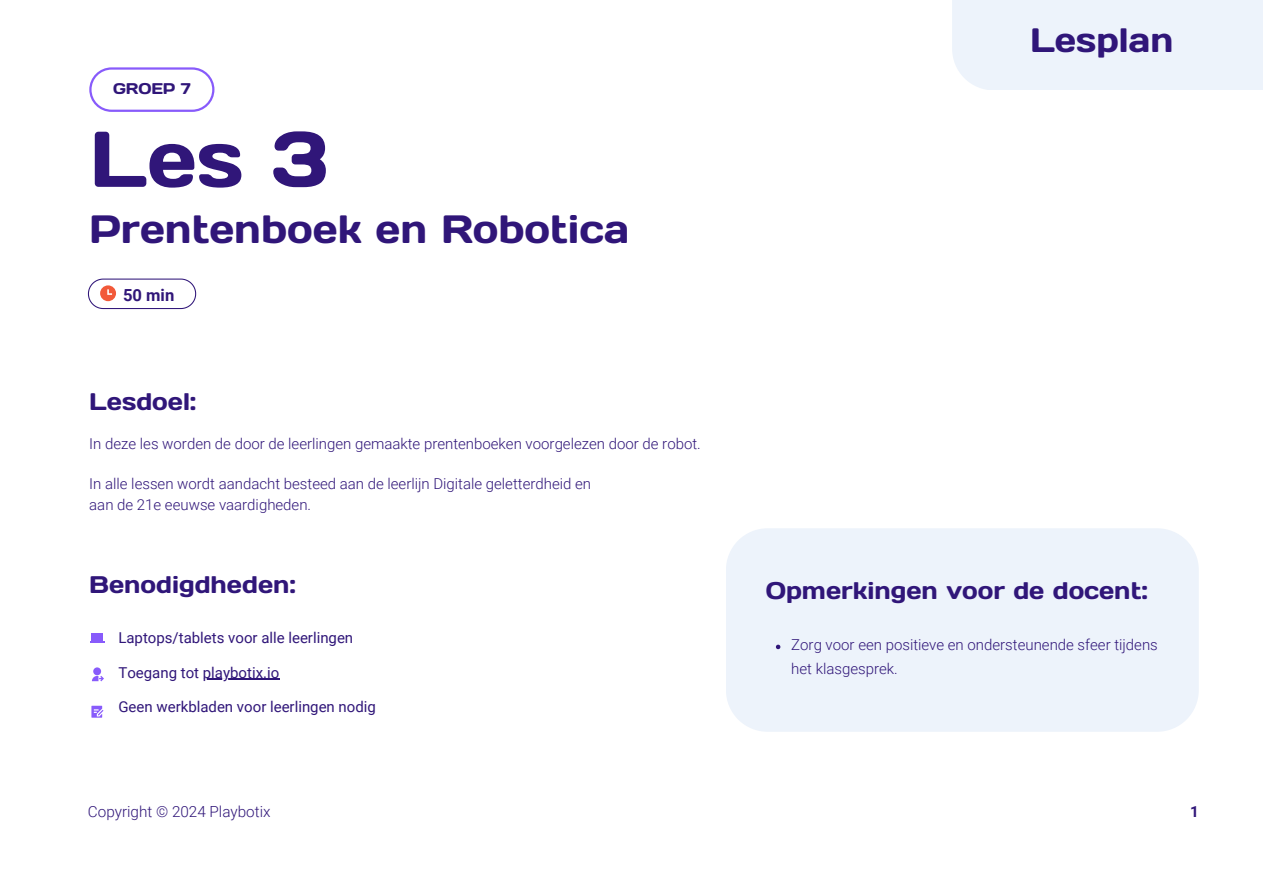
<style>
.page{position:relative;width:1263px;height:894px;background:#fff}
.page>*{position:absolute;margin:0;border:0;box-sizing:border-box;transform-origin:0 0}
.t1{font:78.75px "Days One";color:#301679}
.t2{font:39.45px "Days One";color:#301679}
.t3{font:33.75px "Days One";color:#301679}
.t4{font:24px "Days One";color:#301679}
.t5{font:700 16.65px "Roboto";color:#301679}
.t6{font:15.45px "Days One";color:#301679}
.t7{font:300 15.3px "Roboto";color:#301679}
.t8{font:700 15.3px "Roboto";color:#301679}
.t9{font:300 15px/23.7px "Roboto";color:#301679}
.t10{font:15px "Roboto";color:#301679}
</style>
<div class="page">
<svg style="left:92px;top:667px;width:12px;height:14px"></svg>
<svg style="left:91px;top:705px;width:12px;height:12px"></svg>
<div style="left:91px;top:632px;width:12px;height:8px;background:#885bfb"></div>
<svg style="left:90px;top:641px;width:14px;height:1px"></svg>
<hr style="left:203px;top:678px;width:76px;height:1px;background:#301679">
<div style="left:726px;top:528px;width:472px;height:203px;background:#edf3fb"></div>
<svg style="left:776px;top:644px;width:4px;height:5px"></svg>
<svg style="left:89px;top:67px;width:125px;height:45px"></svg>
<svg style="left:88px;top:278px;width:108px;height:31px"></svg>
<div style="left:952px;top:0;width:311px;height:90px;background:#edf3fb"></div>
<h4 class="t6" style="left:113px;top:79px;width:79px">GROEP 7</h4>
<p class="t1" style="left:89px;top:108px;width:240px">Les 3</p>
<p class="t2" style="left:89px;top:204px;width:542px">Prentenboek en Robotica</p>
<p class="t5" style="left:123px;top:285px;width:53px">50 min</p>
<h5 class="t4" style="left:89px;top:386px;width:109px">Lesdoel:</h5>
<h1 class="t9" style="left:89px;top:431px;width:613px">In deze les worden de door de leerlingen gemaakte prentenboeken voorgelezen door de robot.</h1>
<h2 class="t9" style="left:89px;top:472px;width:503px">In alle lessen wordt aandacht besteed aan de leerlijn Digitale geletterdheid en</h2>
<p class="t9" style="left:89px;top:492px;width:223px">aan de 21e eeuwse vaardigheden.</p>
<h6 class="t4" style="left:89px;top:569px;width:208px">Benodigdheden:</h6>
<h3 class="t10" style="left:118px;top:628px;width:236px">Laptops/tablets voor alle leerlingen</h3>
<h4 class="t10" style="left:118px;top:663px;width:162px">Toegang tot playbotix.io</h4>
<p class="t10" style="left:118px;top:698px;width:259px">Geen werkbladen voor leerlingen nodig</p>
<p class="t7" style="left:88px;top:803px;width:184px">Copyright © 2024 Playbotix</p>
<p class="t3" style="left:1030px;top:19px;width:145px">Lesplan</p>
<p class="t4" style="left:766px;top:575px;width:384px">Opmerkingen voor de docent:</p>
<p class="t9" style="left:791px;top:633px;width:368px">Zorg voor een positieve en ondersteunende sfeer tijdens het klasgesprek.</p>
<p class="t8" style="left:1190px;top:803px;width:10px">1</p>
</div>
